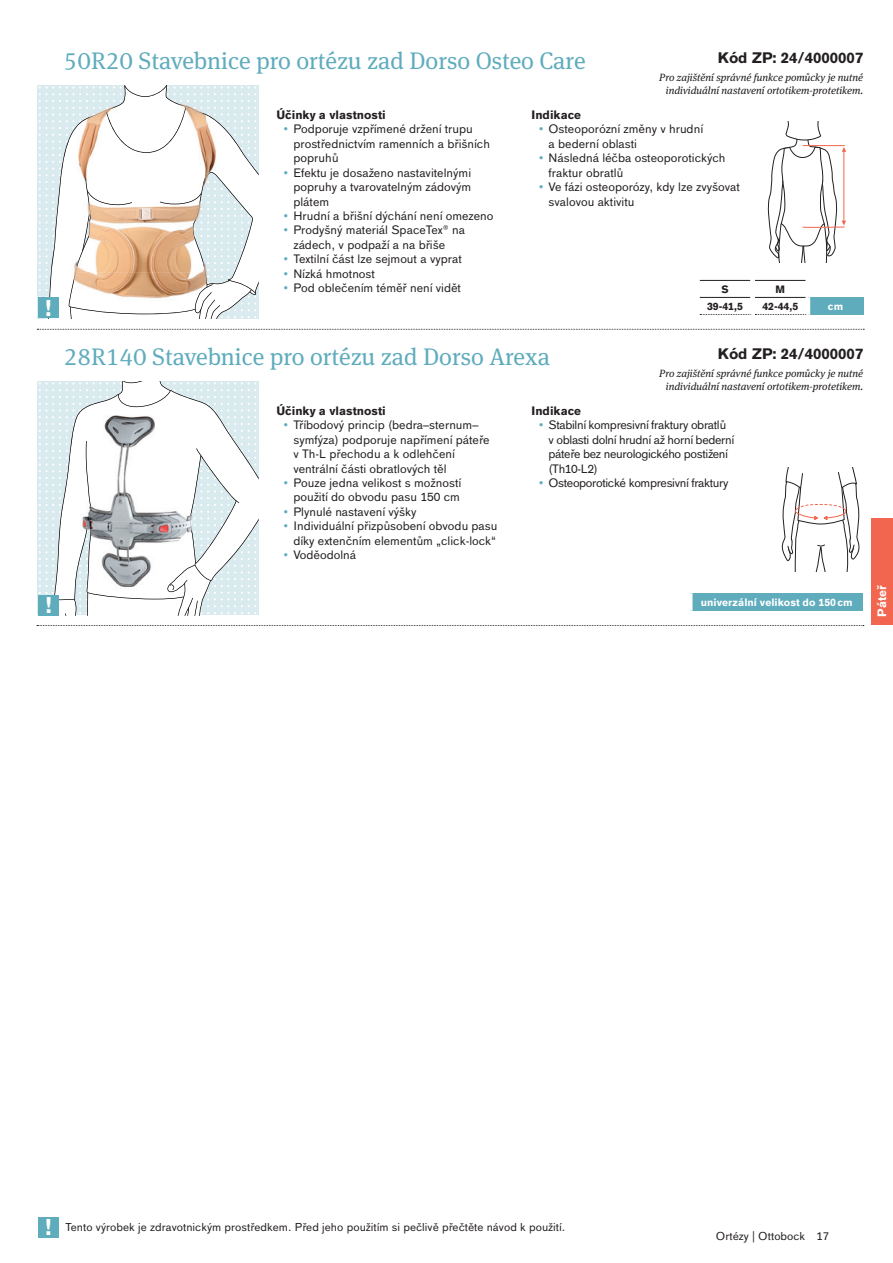
<style>
.page{position:relative;width:893px;height:1263px;background:#fff}
.page>*{position:absolute;margin:0;border:0;box-sizing:border-box;transform-origin:0 0}
.t1{font:24px "OBO Serif";color:#5facbd}
.t2{font:700 22.5px "OBO Sans";color:#fff}
.t3{font:700 15px "OBO Sans";color:#231f20}
.t4{font:12px/14.4px "OBO Sans";color:#231f20}
.t5{font:12px/14.4px "OBO Sans";letter-spacing:-.03em;color:#231f20}
.t6{font:700 12px "OBO Sans";color:#231f20}
.t7{font:700 12px "OBO Sans";color:#fff}
.t8{font:11.25px "OBO Sans";letter-spacing:.005em;color:#231f20}
.t9{font:italic 10.5px/12.6px "OBO Serif";color:#231f20;text-align:right}
.t10{font:700 10.5px "OBO Sans";color:#fff}
.t11{font:700 10.5px "OBO Sans";color:#231f20}
.s1{color:#5facbd}
</style>
<div class="page">
<svg style="left:37px;top:329px;width:827px;height:1px"></svg>
<div style="left:872px;top:519px;width:21px;height:106px;background:#f2664f"></div>
<svg style="left:699px;top:279px;width:164px;height:36px"></svg>
<svg style="left:39px;top:85px;width:219px;height:234px"></svg>
<img style="left:69px;top:178px;width:22px;height:141px">
<img style="left:70px;top:306px;width:126px;height:8px">
<img style="left:82px;top:213px;width:8px;height:39px">
<img style="left:87px;top:190px;width:45px;height:15px">
<img style="left:160px;top:192px;width:42px;height:12px">
<svg style="left:767px;top:122px;width:79px;height:140px"></svg>
<div style="left:690px;top:593px;width:173px;height:18px;background:#5facbd"></div>
<svg style="left:37px;top:381px;width:221px;height:235px"></svg>
<svg style="left:781px;top:467px;width:79px;height:104px"></svg>
<svg style="left:37px;top:625px;width:827px;height:1px"></svg>
<div style="left:38px;top:297px;width:21px;height:21px;background:#5facbd"></div>
<div style="left:38px;top:595px;width:21px;height:21px;background:#5facbd"></div>
<div style="left:38px;top:1216px;width:21px;height:21px;background:#5facbd"></div>
<h2 class="t2" style="left:45px;top:295px;width:8px">!</h2>
<h2 class="t2" style="left:45px;top:592px;width:8px">!</h2>
<h1 class="t1" style="left:64px;top:46px;width:523px">50R20 Stavebnice pro ortézu zad Dorso Osteo Care</h1>
<p class="t3" style="left:718px;top:49px;width:147px">Kód ZP: 24/4000007</p>
<p class="t9" style="left:659px;top:70px;width:205px">Pro zajištění správné funkce pomůcky je nutné individuální nastavení ortotikem-protetikem.</p>
<p class="t6" style="left:276px;top:108px;width:111px">Účinky a vlastnosti</p>
<p class="t4" style="left:293px;top:122px;width:198px;text-indent:-10px"><span class="s1">•</span> Podporuje vzpřímené držení trupu prostřednictvím ramenních a břišních popruhů</p>
<p class="t4" style="left:293px;top:165px;width:179px;text-align:justify;text-indent:-10px"><span class="s1">•</span> Efektu je dosaženo nastavitelnými popruhy a tvarovatelným zádovým plátem</p>
<p class="t4" style="left:284px;top:209px;width:211px"><span class="s1">•</span> Hrudní a břišní dýchání není omezeno</p>
<p class="t4" style="left:293px;top:223px;width:173px;text-indent:-10px"><span class="s1">•</span> Prodyšný materiál SpaceTex® na zádech, v podpaží a na břiše</p>
<p class="t4" style="left:284px;top:252px;width:180px"><span class="s1">•</span> Textilní část lze sejmout a vyprat</p>
<p class="t4" style="left:284px;top:266px;width:93px"><span class="s1">•</span> Nízká hmotnost</p>
<p class="t4" style="left:284px;top:281px;width:179px"><span class="s1">•</span> Pod oblečením téměř není vidět</p>
<p class="t6" style="left:531px;top:108px;width:51px">Indikace</p>
<p class="t4" style="left:549px;top:122px;width:156px;text-indent:-10px"><span class="s1">•</span> Osteoporózní změny v hrudní a bederní oblasti</p>
<p class="t4" style="left:549px;top:151px;width:178px;text-indent:-10px"><span class="s1">•</span> Následná léčba osteoporotických fraktur obratlů</p>
<p class="t4" style="left:549px;top:180px;width:193px;text-indent:-10px"><span class="s1">•</span> Ve fázi osteoporózy, kdy lze zvyšovat svalovou aktivitu</p>
<p class="t11" style="left:721px;top:283px;width:9px">S</p>
<p class="t11" style="left:775px;top:283px;width:11px">M</p>
<p class="t11" style="left:707px;top:300px;width:37px">39-41,5</p>
<p class="t11" style="left:762px;top:300px;width:37px">42-44,5</p>
<p class="t10" style="left:828px;top:300px;width:17px">cm</p>
<h1 class="t1" style="left:64px;top:342px;width:488px">28R140 Stavebnice pro ortézu zad Dorso Arexa</h1>
<p class="t3" style="left:718px;top:345px;width:147px">Kód ZP: 24/4000007</p>
<p class="t9" style="left:659px;top:366px;width:205px">Pro zajištění správné funkce pomůcky je nutné individuální nastavení ortotikem-protetikem.</p>
<p class="t6" style="left:276px;top:404px;width:111px">Účinky a vlastnosti</p>
<p class="t4" style="left:293px;top:418px;width:198px;text-indent:-10px"><span class="s1">•</span> Tříbodový princip (bedra–sternum– symfýza) podporuje napřímení páteře v Th-L přechodu a k odlehčení ventrální části obratlových těl</p>
<p class="t4" style="left:284px;top:476px;width:179px;text-align:right"><span class="s1">•</span> Pouze jedna velikost s možností použití do obvodu pasu 150 cm</p>
<p class="t4" style="left:284px;top:504px;width:134px"><span class="s1">•</span> Plynulé nastavení výšky</p>
<p class="t4" style="left:284px;top:519px;width:215px;text-align:right"><span class="s1">•</span> Individuální přizpůsobení obvodu pasu díky extenčním elementům „click-lock“</p>
<p class="t4" style="left:284px;top:548px;width:74px"><span class="s1">•</span> Voděodolná</p>
<p class="t6" style="left:531px;top:404px;width:51px">Indikace</p>
<p class="t5" style="left:549px;top:418px;width:187px;text-indent:-10px"><span class="s1">•</span> Stabilní kompresivní fraktury obratlů v oblasti dolní hrudní až horní bederní páteře bez neurologického postižení (Th10-L2)</p>
<p class="t5" style="left:539px;top:476px;width:191px"><span class="s1">•</span> Osteoporotické kompresivní fraktury</p>
<p class="t10" style="left:701px;top:596px;width:153px">univerzální velikost do 150 cm</p>
<p class="t7" style="left:875px;top:617px;width:33px;rotate:-90deg">Páteř</p>
<h2 class="t2" style="left:45px;top:1214px;width:8px">!</h2>
<p class="t8" style="left:65px;top:1221px;width:501px">Tento výrobek je zdravotnickým prostředkem. Před jeho použitím si pečlivě přečtěte návod k použití.</p>
<p class="t8" style="left:716px;top:1229px;width:115px">Ortézy | Ottobock 17</p>
</div>
